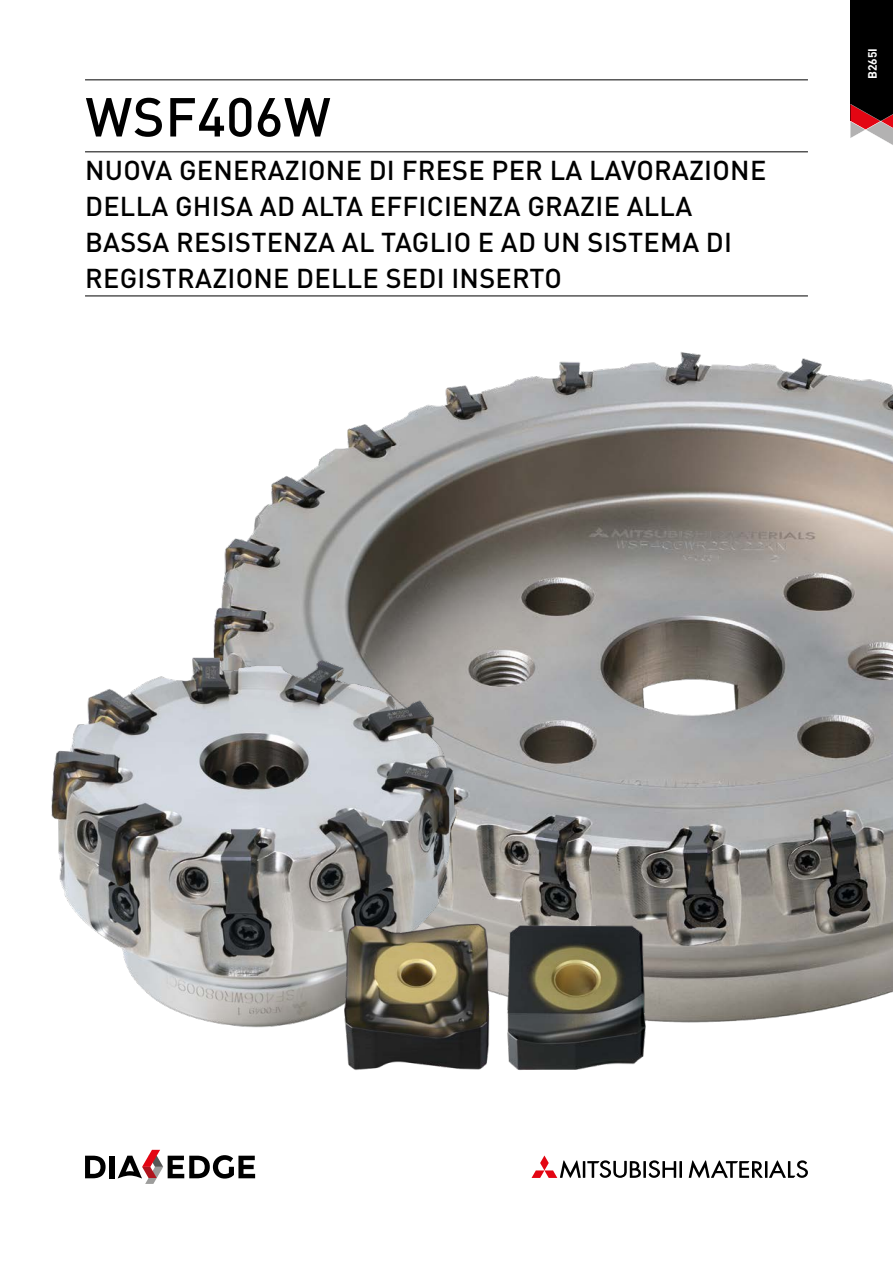
<style>
.page{position:relative;width:893px;height:1263px;background:#fff}
.page>*{position:absolute;margin:0;border:0;box-sizing:border-box;transform-origin:0 0}
.MHG_Headline_36_36pt{font:500 54px "DIN Pro";letter-spacing:.005em;color:#000}
.MHG_Subline_18_24pt{font:500 27px/36px "DIN Pro";letter-spacing:.01em;color:#000}
.MHG_Register_Marker_8_8pt{font:700 12px "DIN Pro";color:#fff}
</style>
<div class="page">
<div style="left:850px;top:0;width:43px;height:121px;background:#000"></div>
<svg style="left:850px;top:104px;width:43px;height:41px"></svg>
<hr style="left:679px;top:1161px;width:3px;height:17px;background:#000">
<hr style="left:643px;top:1161px;width:3px;height:17px;background:#000">
<svg style="left:649px;top:1160px;width:27px;height:18px"></svg>
<svg style="left:689px;top:1160px;width:119px;height:18px"></svg>
<svg style="left:531px;top:1155px;width:110px;height:23px"></svg>
<svg style="left:85px;top:1156px;width:21px;height:22px"></svg>
<div style="left:110px;top:1156px;width:5px;height:22px;background:#000"></div>
<svg style="left:118px;top:1150px;width:137px;height:34px"></svg>
<hr style="left:85px;top:79px;width:723px;height:1px;background:#000">
<hr style="left:85px;top:151px;width:723px;height:1px;background:#000">
<img style="left:214px;top:352px;width:679px;height:671px">
<img style="left:51px;top:632px;width:452px;height:396px">
<img style="left:333px;top:906px;width:170px;height:164px">
<img style="left:499px;top:920px;width:154px;height:150px">
<hr style="left:85px;top:296px;width:723px;height:1px;background:#000">
<p class="MHG_Headline_36_36pt" style="left:85px;top:73px;width:247px">WSF406W</p>
<p class="MHG_Subline_18_24pt" style="left:85px;top:149px;width:683px">NUOVA GENERAZIONE DI FRESE PER LA LAVORAZIONE DELLA GHISA AD ALTA EFFICIENZA GRAZIE ALLA BASSA RESISTENZA AL TAGLIO E AD UN SISTEMA DI REGISTRAZIONE DELLE SEDI INSERTO</p>
<p class="MHG_Register_Marker_8_8pt" style="left:862px;top:79px;width:33px;rotate:-90deg">B265I</p>
</div>
